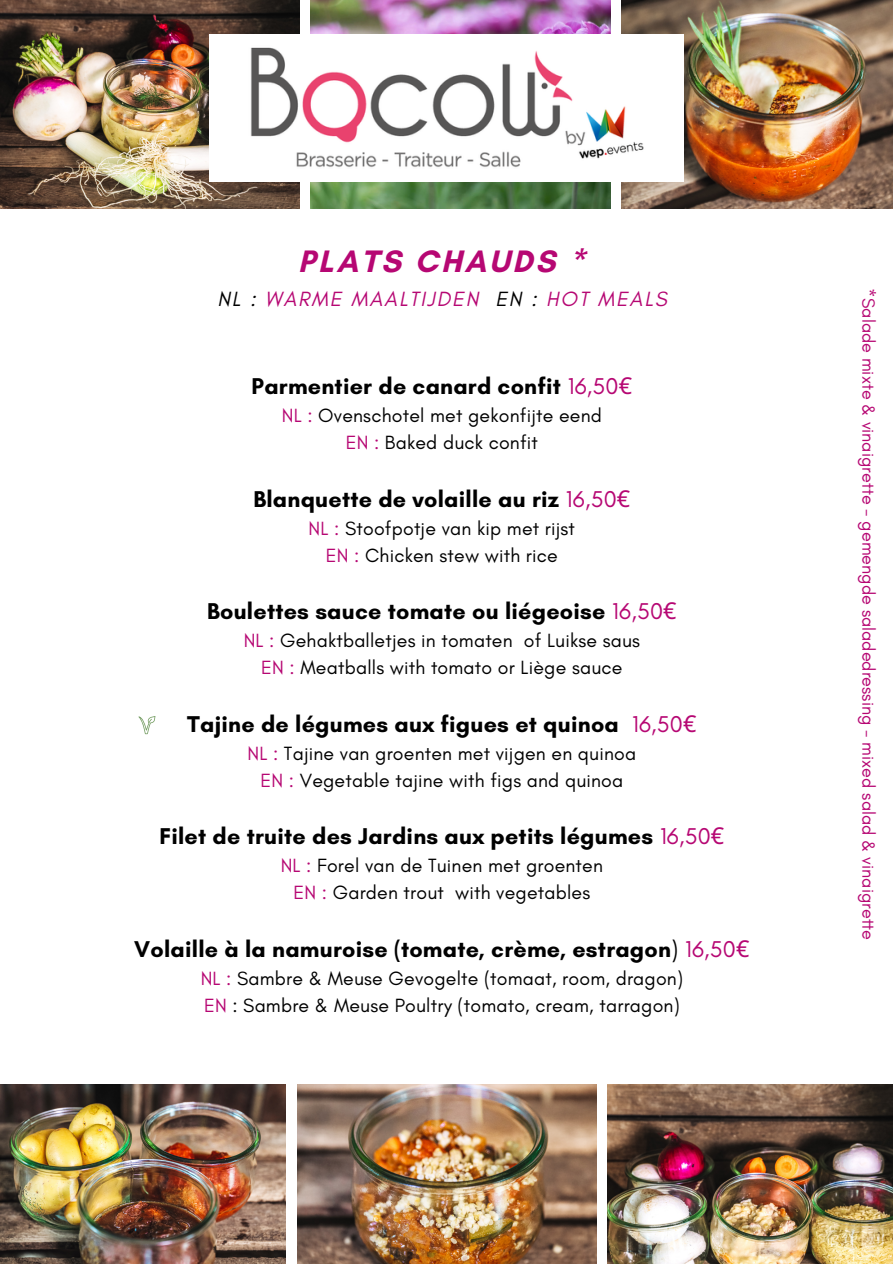
<style>
.page{position:relative;width:893px;height:1264px;background:#fff}
.page>*{position:absolute;margin:0;border:0;box-sizing:border-box;transform-origin:0 0}
.t1{font:700 31.65px "Glacial Indifference";letter-spacing:.09em;color:#b60773}
.t2{font:700 23.25px "Glacial Indifference";letter-spacing:.01em;color:#000}
.t3{font:italic 21px "Glacial Indifference";letter-spacing:.09em;color:#b60773}
.t4{font:19.5px/27px "Glacial Indifference";letter-spacing:.01em;color:#000;text-align:center}
.t5{font:18px "Glacial Indifference";color:#b60773}
.s1{color:#000}
.s2{font-weight:400;color:#b60773}
.s3{font-family:"Noto Sans";font-weight:400;color:#b60773}
.s4{color:#b60773}
.s5{font-weight:400}
</style>
<div class="page">
<img style="left:0;top:0;width:299px;height:208px">
<img style="left:310px;top:0;width:300px;height:208px">
<img style="left:621px;top:0;width:271px;height:208px">
<img style="left:0;top:1084px;width:286px;height:179px">
<img style="left:297px;top:1084px;width:299px;height:179px">
<img style="left:608px;top:1084px;width:284px;height:179px">
<img style="left:210px;top:35px;width:473px;height:146px">
<svg style="left:138px;top:716px;width:17px;height:18px"></svg>
<p class="t1" style="left:298px;top:242px;width:288px">PLATS CHAUDS *</p>
<p class="t3" style="left:217px;top:285px;width:451px"><span class="s1">NL :</span> WARME MAALTIJDEN <span class="s1">EN :</span> HOT MEALS</p>
<p class="t5" style="left:879px;top:288px;width:653px;rotate:90deg">*Salade mixte &amp; vinaigrette - gemengde saladedressing - mixed salad &amp; vinaigrette</p>
<p class="t2" style="left:252px;top:372px;width:382px">Parmentier de canard confit <span class="s2">16,50</span><span class="s3">€</span></p>
<h1 class="t4" style="left:282px;top:402px;width:321px"><span class="s4">NL :</span> Ovenschotel met gekonfijte eend</h1>
<p class="t4" style="left:346px;top:429px;width:194px"><span class="s4">EN :</span> Baked duck confit</p>
<p class="t2" style="left:253px;top:484px;width:378px">Blanquette de volaille au riz <span class="s2">16,50</span><span class="s3">€</span></p>
<p class="t4" style="left:308px;top:514px;width:268px"><span class="s4">NL :</span> Stoofpotje van kip met rijst<br><span class="s4">EN :</span> Chicken stew with rice</p>
<p class="t2" style="left:207px;top:597px;width:471px">Boulettes sauce tomate ou liégeoise <span class="s2">16,50</span><span class="s3">€</span></p>
<h2 class="t4" style="left:244px;top:627px;width:398px"><span class="s4">NL :</span> Gehaktballetjes in tomaten of Luikse saus</h2>
<p class="t4" style="left:261px;top:654px;width:363px"><span class="s4">EN :</span> Meatballs with tomato or Liège sauce</p>
<p class="t2" style="left:187px;top:709px;width:510px">Tajine de légumes aux figues et quinoa <span class="s2">16,50</span><span class="s3">€</span></p>
<p class="t4" style="left:247px;top:739px;width:390px"><span class="s4">NL :</span> Tajine van groenten met vijgen en quinoa</p>
<p class="t4" style="left:260px;top:766px;width:364px"><span class="s4">EN :</span> Vegetable tajine with figs and quinoa</p>
<p class="t2" style="left:159px;top:822px;width:566px">Filet de truite des Jardins aux petits légumes <span class="s2">16,50</span><span class="s3">€</span></p>
<p class="t4" style="left:281px;top:852px;width:324px"><span class="s4">NL :</span> Forel van de Tuinen met groenten<br><span class="s4">EN :</span> Garden trout with vegetables</p>
<p class="t2" style="left:134px;top:934px;width:616px">Volaille à la namuroise (tomate, crème, estragon<span class="s5">)</span> <span class="s2">16,50</span><span class="s3">€</span></p>
<h2 class="t4" style="left:201px;top:964px;width:484px"><span class="s4">NL :</span> Sambre &amp; Meuse Gevogelte (tomaat, room, dragon)</h2>
<p class="t4" style="left:204px;top:991px;width:477px"><span class="s4">EN</span> : Sambre &amp; Meuse Poultry (tomato, cream, tarragon)</p>
</div>
